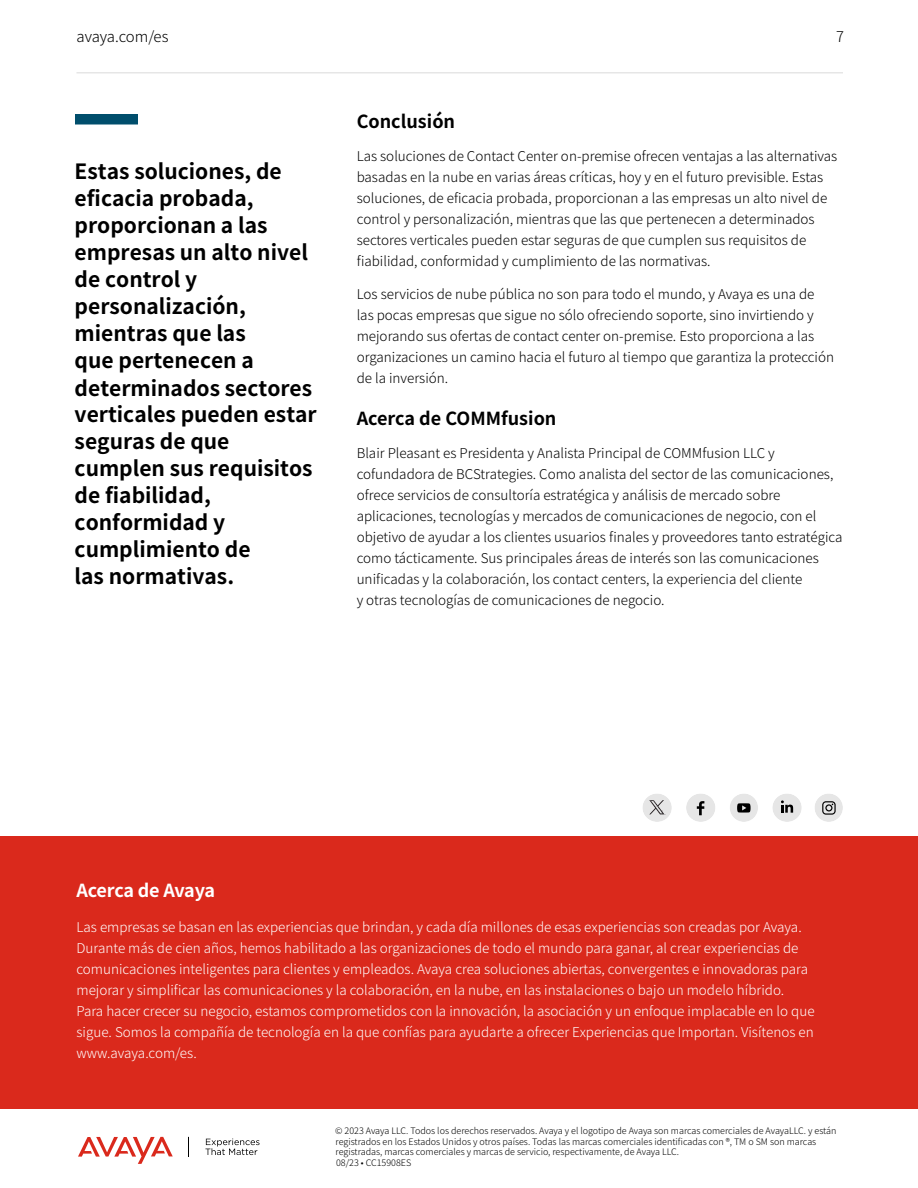
<style>
.page{position:relative;width:918px;height:1188px;background:#fff}
.page>*{position:absolute;margin:0;border:0;box-sizing:border-box;transform-origin:0 0}
.t1{font:700 21px/27.2px "Noto Sans JP";color:#000}
.t2{font:700 18px "Noto Sans JP";color:#000}
.t3{font:700 18px "Noto Sans JP";letter-spacing:-.02em;color:#fff}
.t4{font:300 15px "Noto Sans JP";color:#000}
.t5{font:300 14.7px "Noto Sans JP";color:#000}
.t6{font:300 13.5px/21px "Noto Sans JP";color:#000}
.t7{font:300 13.5px/21px "Noto Sans JP";color:#fff}
.t8{font:300 9px/10.5px "Noto Sans JP";color:#000}
</style>
<div class="page">
<div style="left:75px;top:114px;width:63px;height:10px;background:#004e6c"></div>
<div style="left:0;top:836px;width:918px;height:272px;background:#da291c"></div>
<hr style="left:76px;top:72px;width:767px;height:2px;background:#e6e6e6">
<svg style="left:78px;top:1137px;width:95px;height:27px"></svg>
<svg style="left:205px;top:1139px;width:55px;height:16px"></svg>
<svg style="left:188px;top:1137px;width:1px;height:19px"></svg>
<svg style="left:686px;top:794px;width:29px;height:28px"></svg>
<svg style="left:772px;top:794px;width:30px;height:28px"></svg>
<div style="left:730px;top:793px;width:28px;height:29px;background:#e6e6e6;border-radius:50%"></div>
<svg style="left:737px;top:803px;width:14px;height:10px"></svg>
<div style="left:814px;top:794px;width:29px;height:28px;background:#e6e6e6;border-radius:50%"></div>
<svg style="left:822px;top:801px;width:14px;height:14px"></svg>
<svg style="left:643px;top:794px;width:29px;height:28px"></svg>
<p class="t4" style="left:76px;top:28px;width:93px">avaya.com/es</p>
<p class="t5" style="left:836px;top:28px;width:9px">7</p>
<h1 class="t1" style="left:75px;top:158px;width:239px">Estas soluciones, de eficacia probada, proporcionan a las empresas un alto nivel de control y personalización, mientras que las<br>que pertenecen a determinados sectores</h1>
<h1 class="t1" style="left:75px;top:401px;width:244px">verticales pueden estar seguras de que cumplen sus requisitos de fiabilidad, conformidad y cumplimiento de<br>las normativas.</h1>
<h2 class="t2" style="left:357px;top:112px;width:100px">Conclusión</h2>
<p class="t6" style="left:357px;top:146px;width:482px">Las soluciones de Contact Center on-premise ofrecen ventajas a las alternativas basadas en la nube en varias áreas críticas, hoy y en el futuro previsible. Estas soluciones, de eficacia probada, proporcionan a las empresas un alto nivel de control y personalización, mientras que las que pertenecen a determinados sectores verticales pueden estar seguras de que cumplen sus requisitos de fiabilidad, conformidad y cumplimiento de las normativas.</p>
<p class="t6" style="left:357px;top:284px;width:479px">Los servicios de nube pública no son para todo el mundo, y Avaya es una de las pocas empresas que sigue no sólo ofreciendo soporte, sino invirtiendo y mejorando sus ofertas de contact center on-premise. Esto proporciona a las organizaciones un camino hacia el futuro al tiempo que garantiza la protección de la inversión.</p>
<h2 class="t2" style="left:357px;top:409px;width:201px">Acerca de COMMfusion</h2>
<p class="t6" style="left:357px;top:443px;width:487px">Blair Pleasant es Presidenta y Analista Principal de COMMfusion LLC y cofundadora de BCStrategies. Como analista del sector de las comunicaciones, ofrece servicios de consultoría estratégica y análisis de mercado sobre aplicaciones, tecnologías y mercados de comunicaciones de negocio, con el objetivo de ayudar a los clientes usuarios finales y proveedores tanto estratégica como tácticamente. Sus principales áreas de interés son las comunicaciones unificadas y la colaboración, los contact centers, la experiencia del cliente<br>y otras tecnologías de comunicaciones de negocio.</p>
<h2 class="t3" style="left:76px;top:881px;width:140px">Acerca de Avaya</h2>
<p class="t7" style="left:76px;top:917px;width:740px">Las empresas se basan en las experiencias que brindan, y cada día millones de esas experiencias son creadas por Avaya.<br>Durante más de cien años, hemos habilitado a las organizaciones de todo el mundo para ganar, al crear experiencias de comunicaciones inteligentes para clientes y empleados. Avaya crea soluciones abiertas, convergentes e innovadoras para mejorar y simplificar las comunicaciones y la colaboración, en la nube, en las instalaciones o bajo un modelo híbrido.<br>Para hacer crecer su negocio, estamos comprometidos con la innovación, la asociación y un enfoque implacable en lo que sigue. Somos la compañía de tecnología en la que confías para ayudarte a ofrecer Experiencias que Importan. Visítenos en www.avaya.com/es.</p>
<p class="t8" style="left:335px;top:1126px;width:503px">© 2023 Avaya LLC. Todos los derechos reservados. Avaya y el logotipo de Avaya son marcas comerciales de AvayaLLC. y están registrados en los Estados Unidos y otros países. Todas las marcas comerciales identificadas con ®, TM o SM son marcas registradas, marcas comerciales y marcas de servicio, respectivamente, de Avaya LLC.<br>08/23 • CC15908ES</p>
</div>
